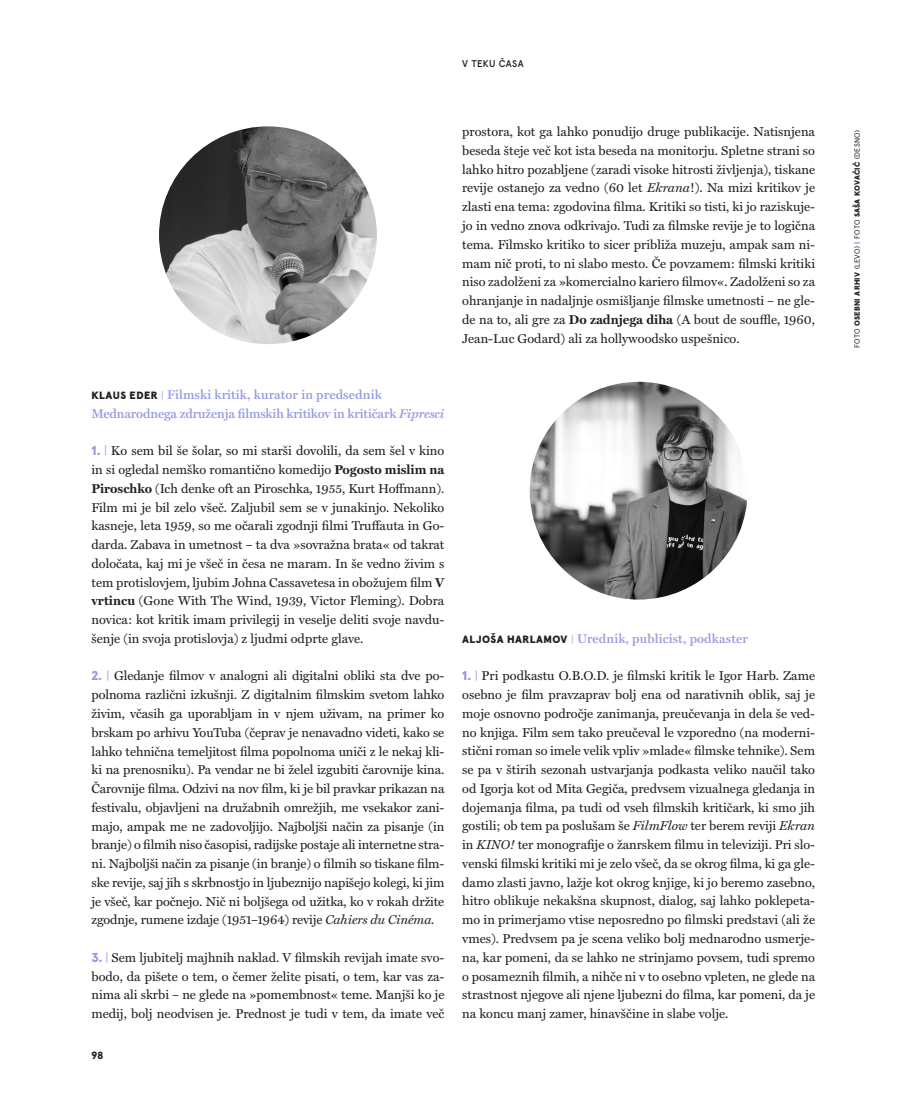
<style>
.page{position:relative;width:913px;height:1119px;background:#fff}
.page>*{position:absolute;margin:0;border:0;box-sizing:border-box;transform-origin:0 0}
.t1{font:12.9px/18.8px "Miller Text";color:#231f20;text-align:justify}
.t2{font:600 12.75px/18.8px "Miller Text";letter-spacing:.005em;color:#989adf}
.t3{font:900 10.5px "Apercu Pro";color:#231f20}
.t4{font:500 9.75px "Apercu Pro";letter-spacing:.035em;color:#231f20}
.t5{font:900 7.5px "Apercu Pro";letter-spacing:.035em;color:#231f20}
.s1{font-style:italic}
.s2{font-weight:700}
.s3{font-family:"Apercu Pro";font-weight:900;font-size:10.5px;color:#231f20}
.s4{font-family:"Apercu Pro";font-weight:300;font-size:10.5px}
.s5{font-family:"Apercu Pro";font-weight:900;color:#989adf}
.s6{font-family:"Apercu Pro";font-weight:300;color:#989adf}
.s7{font-weight:400}
.s8{color:#989adf}
</style>
<div class="page">
<img style="left:159px;top:126px;width:217px;height:218px;border-radius:109px">
<img style="left:529px;top:382px;width:218px;height:217px;border-radius:109px">
<p class="t4" style="left:462px;top:56px;width:63px">V TEKU ČASA</p>
<p class="t1" style="left:462px;top:121px;width:354px">prostora, kot ga lahko ponudijo druge publikacije. Natisnjena beseda šteje več kot ista beseda na monitorju. Spletne strani so lahko hitro pozabljene (zaradi visoke hitrosti življenja), tiskane revije ostanejo za vedno (60 let <span class="s1">Ekrana</span>!). Na mizi kritikov je zlasti ena tema: zgodovina filma. Kritiki so tisti, ki jo raziskuje&shy;jo in vedno znova odkrivajo. Tudi za filmske revije je to logična tema. Filmsko kritiko to sicer približa muzeju, ampak sam ni&shy;mam nič proti, to ni slabo mesto. Če povzamem: filmski kritiki niso zadolženi za »komercialno kariero filmov«. Zadolženi so za ohranjanje in nadaljnje osmišljanje filmske umetnosti – ne gle&shy;de na to, ali gre za <span class="s2">Do zadnjega diha</span> (A bout de souffle, 1960, Jean-Luc Godard) ali za hollywoodsko uspešnico.</p>
<p class="t2" style="left:91px;top:384px;width:354px"><span class="s3">KLAUS EDER</span> <span class="s4">|</span> Filmski kritik, kurator in predsednik<br>Mednarodnega združenja filmskih kritikov in kritičark <span class="s1">Fipresci</span></p>
<p class="t1" style="left:91px;top:440px;width:354px"><span class="s5">1.</span> <span class="s6">|</span> Ko sem bil še šolar, so mi starši dovolili, da sem šel v kino in si ogledal nemško romantično komedijo <span class="s2">Pogosto mislim na Piroschko</span> (Ich denke oft an Piroschka, 1955, Kurt Hoffmann).<br>Film mi je bil zelo všeč. Zaljubil sem se v junakinjo. Nekoliko kasneje, leta 1959, so me očarali zgodnji filmi Truffauta in Go&shy;darda. Zabava in umetnost – ta dva »sovražna brata« od takrat določata, kaj mi je všeč in česa ne maram. In še vedno živim s tem protislovjem, ljubim Johna Cassavetesa in obožujem film <span class="s2">V vrtincu</span> (Gone With The Wind, 1939, Victor Fleming). Dobra novica: kot kritik imam privilegij in veselje deliti svoje navdu&shy;šenje (in svoja protislovja) z ljudmi odprte glave.</p>
<p class="t1" style="left:91px;top:665px;width:354px"><span class="s5">2.</span> <span class="s6">|</span> Gledanje filmov v analogni ali digitalni obliki sta dve po&shy;polnoma različni izkušnji. Z digitalnim filmskim svetom lahko živim, včasih ga uporabljam in v njem uživam, na primer ko brskam po arhivu YouTuba (čeprav je nenavadno videti, kako se lahko tehnična temeljitost filma popolnoma uniči z le nekaj kli&shy;ki na prenosniku). Pa vendar ne bi želel izgubiti čarovnije kina.<br>Čarovnije filma. Odzivi na nov film, ki je bil pravkar prikazan na festivalu, objavljeni na družabnih omrežjih, me vsekakor zani&shy;majo, ampak me ne zadovoljijo. Najboljši način za pisanje (in branje) o filmih niso časopisi, radijske postaje ali internetne stra&shy;ni. Najboljši način za pisanje (in branje) o filmih so tiskane film&shy;ske revije, saj jih s skrbnostjo in ljubeznijo napišejo kolegi, ki jim je všeč, kar počnejo. Nič ni boljšega od užitka, ko v rokah držite zgodnje, rumene izdaje (1951–1964) revije <span class="s1">Cahiers du Cinéma.</span></p>
<p class="t1" style="left:91px;top:947px;width:354px"><span class="s5">3.</span> <span class="s6">|</span> Sem ljubitelj majhnih naklad. V filmskih revijah imate svo&shy;bodo, da pišete o tem, o čemer želite pisati, o tem, kar vas za&shy;nima ali skrbi – ne glede na »pomembnost« teme. Manjši ko je medij, bolj neodvisen je. Prednost je tudi v tem, da imate več</p>
<p class="t3" style="left:91px;top:1047px;width:13px">98</p>
<p class="t2" style="left:462px;top:628px;width:287px"><span class="s3">ALJOŠA HARLAMOV</span> <span class="s4">|</span> Urednik, publicist, podkaster</p>
<p class="t1" style="left:462px;top:665px;width:354px"><span class="s5">1.</span> <span class="s6">|</span> Pri podkastu O.B.O.D. je filmski kritik le Igor Harb. Zame osebno je film pravzaprav bolj ena od narativnih oblik, saj je moje osnovno področje zanimanja, preučevanja in dela še ved&shy;no knjiga. Film sem tako preučeval le vzporedno (na moderni&shy;stični roman so imele velik vpliv »mlade« filmske tehnike). Sem se pa v štirih sezonah ustvarjanja podkasta veliko naučil tako od Igorja kot od Mita Gegiča, predvsem vizualnega gledanja in dojemanja filma, pa tudi od vseh filmskih kritičark, ki smo jih gostili; ob tem pa poslušam še <span class="s1">FilmFlow</span> ter berem reviji <span class="s1">Ekran </span>in <span class="s1">KINO!</span> ter monografije o žanrskem filmu in televiziji. Pri slo&shy;venski filmski kritiki mi je zelo všeč, da se okrog filma, ki ga gle&shy;damo zlasti javno, lažje kot okrog knjige, ki jo beremo zasebno, hitro oblikuje nekakšna skupnost, dialog, saj lahko poklepeta&shy;mo in primerjamo vtise neposredno po filmski predstavi (ali že vmes). Predvsem pa je scena veliko bolj mednarodno usmerje&shy;na, kar pomeni, da se lahko ne strinjamo povsem, tudi spremo o posameznih filmih, a nihče ni v to osebno vpleten, ne glede na strastnost njegove ali njene ljubezni do filma, kar pomeni, da je na koncu manj zamer, hinavščine in slabe volje.</p>
<p class="t5" style="left:850px;top:348px;width:219px;rotate:-90deg"><span class="s7">FOTO</span> OSEBNI ARHIV <span class="s7">(LEVO)</span> <span class="s8">|</span> <span class="s7">FOTO</span> SAŠA KOVAČIČ <span class="s7">(DESNO)</span></p>
</div>
